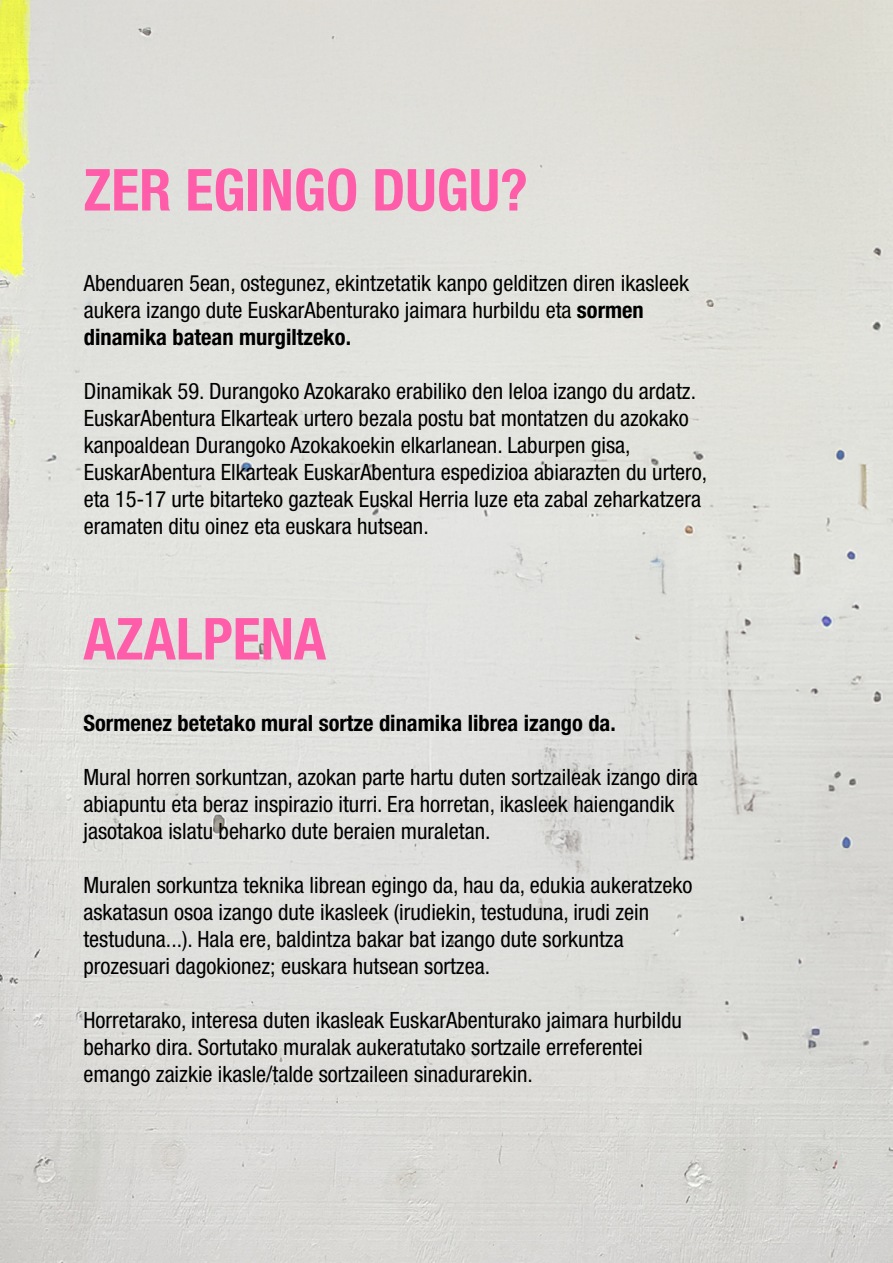
<style>
.page{position:relative;width:893px;height:1263px;background:#fff}
.page>*{position:absolute;margin:0;border:0;box-sizing:border-box;transform-origin:0 0}
.t1{font:700 condensed 57.9px "Helvetica Neue LT Pro";color:#ff5da9}
.t2{font:condensed 22.5px/27px "Helvetica Neue LT Pro";color:#000}
.t3{font:700 condensed 22.5px "Helvetica Neue LT Pro";color:#000}
.s1{font-weight:700}
</style>
<div class="page">
<img style="left:0;top:0;width:893px;height:1263px">
<h1 class="t1" style="left:83px;top:155px;width:446px">ZER EGINGO DUGU?</h1>
<p class="t2" style="left:84px;top:270px;width:607px">Abenduaren 5ean, ostegunez, ekintzetatik kanpo gelditzen diren ikasleek aukera izango dute EuskarAbenturako jaimara hurbildu eta <span class="s1">sormen dinamika batean murgiltzeko.</span></p>
<p class="t2" style="left:84px;top:378px;width:625px">Dinamikak 59. Durangoko Azokarako erabiliko den leloa izango du ardatz.<br>EuskarAbentura Elkarteak urtero bezala postu bat montatzen du azokako kanpoaldean Durangoko Azokakoekin elkarlanean. Laburpen gisa, EuskarAbentura Elkarteak EuskarAbentura espedizioa abiarazten du urtero, eta 15-17 urte bitarteko gazteak Euskal Herria luze eta zabal zeharkatzera eramaten ditu oinez eta euskara hutsean.</p>
<h1 class="t1" style="left:83px;top:604px;width:244px">AZALPENA</h1>
<p class="t3" style="left:83px;top:709px;width:534px">Sormenez betetako mural sortze dinamika librea izango da.</p>
<p class="t2" style="left:83px;top:763px;width:616px">Mural horren sorkuntzan, azokan parte hartu duten sortzaileak izango dira abiapuntu eta beraz inspirazio iturri. Era horretan, ikasleek haiengandik jasotakoa islatu beharko dute beraien muraletan.</p>
<p class="t2" style="left:83px;top:871px;width:610px">Muralen sorkuntza teknika librean egingo da, hau da, edukia aukeratzeko askatasun osoa izango dute ikasleek (irudiekin, testuduna, irudi zein testuduna...). Hala ere, baldintza bakar bat izango dute sorkuntza prozesuari dagokionez; euskara hutsean sortzea.</p>
<p class="t2" style="left:83px;top:1006px;width:600px">Horretarako, interesa duten ikasleak EuskarAbenturako jaimara hurbildu beharko dira. Sortutako muralak aukeratutako sortzaile erreferentei emango zaizkie ikasle/talde sortzaileen sinadurarekin.</p>
</div>
